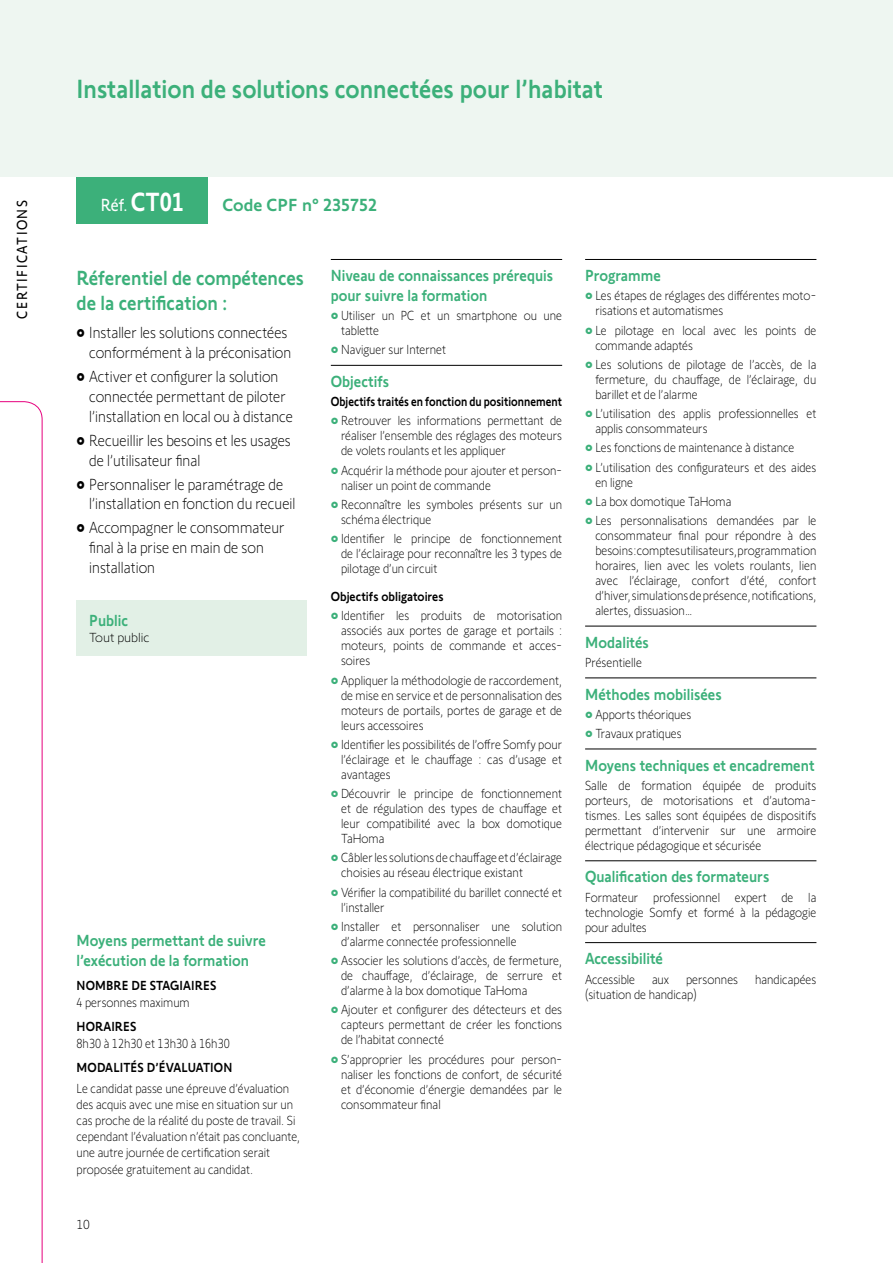
<style>
.page{position:relative;width:893px;height:1263px;background:#fff}
.page>*{position:absolute;margin:0;border:0;box-sizing:border-box;transform-origin:0 0}
.t1{font:500 27px "Somfy Sans";color:#3cb07a;scale:.9 1}
.t2{font:500 21px/25.2px "Somfy Sans";color:#3cb07a;scale:.9 1}
.t3{font:500 18px "Somfy Sans";color:#3cb07a}
.t4{font:18px "Somfy Sans";color:#fff;scale:.9 1}
.t5{font:300 16.5px/19.8px "Somfy Sans";color:#000;scale:.9 1}
.t6{font:500 16.5px/19.8px "Somfy Sans";color:#3cb07a;scale:.9 1}
.t7{font:15px "Somfy Sans";letter-spacing:.11em;color:#000;scale:.9 1}
.t8{font:300 13.5px/15px "Somfy Sans";color:#000;text-align:justify;scale:.9 1}
.t9{font:500 13.5px "Somfy Sans";color:#000;scale:.9 1}
.t10{font:300 13.5px/15px "Somfy Sans";color:#000;scale:.87 1}
.t11{font:500 13.5px "Somfy Sans";color:#000;scale:.84 1}
.t12{font:300 13.5px "Somfy Sans";color:#000}
.s1{font-weight:500;font-size:27px}
.s2{color:#3cb07a}
</style>
<div class="page">
<div style="left:77px;top:131px;width:131px;height:93px;background:#3cb07a"></div>
<div style="left:0;top:0;width:893px;height:176px;background:#eef6f1"></div>
<div style="left:77px;top:600px;width:230px;height:55px;background:#e2f0e6"></div>
<hr style="left:331px;top:259px;width:231px;height:1px;background:#000">
<hr style="left:331px;top:365px;width:231px;height:1px;background:#000">
<hr style="left:585px;top:259px;width:231px;height:1px;background:#000">
<hr style="left:585px;top:626px;width:231px;height:1px;background:#000">
<hr style="left:585px;top:677px;width:231px;height:1px;background:#000">
<hr style="left:585px;top:749px;width:231px;height:1px;background:#000">
<hr style="left:585px;top:860px;width:231px;height:1px;background:#000">
<hr style="left:585px;top:942px;width:231px;height:1px;background:#000">
<svg style="left:0;top:401px;width:43px;height:862px"></svg>
<h1 class="t1" style="left:77px;top:67px;width:587px">Installation de solutions connectées pour l’habitat</h1>
<h3 class="t4" style="left:101px;top:191px;width:94px">Réf. <span class="s1">CT01</span></h3>
<p class="t7" style="left:11px;top:319px;width:133px;rotate:-90deg">CERTIFICATIONS</p>
<h3 class="t3" style="left:222px;top:191px;width:156px">Code CPF n° 235752</h3>
<p class="t6" style="left:331px;top:264px;width:249px">Niveau de connaissances prérequis pour suivre la formation</p>
<p class="t8" style="left:341px;top:307px;width:247px;text-indent:-10px"><span class="s2">•</span> Utiliser un PC et un smartphone ou une tablette</p>
<p class="t8" style="left:331px;top:341px;width:130px"><span class="s2">•</span> Naviguer sur Internet</p>
<p class="t6" style="left:331px;top:370px;width:66px">Objectifs</p>
<p class="t11" style="left:331px;top:391px;width:277px">Objectifs traités en fonction du positionnement</p>
<p class="t8" style="left:341px;top:412px;width:247px;text-indent:-10px"><span class="s2">•</span> Retrouver les informations permettant de réaliser l’ensemble des réglages des moteurs de volets roulants et les appliquer</p>
<p class="t8" style="left:341px;top:461px;width:247px;text-indent:-10px"><span class="s2">•</span> Acquérir la méthode pour ajouter et person&shy;naliser un point de commande</p>
<p class="t8" style="left:341px;top:496px;width:247px;text-indent:-10px"><span class="s2">•</span> Reconnaître les symboles présents sur un schéma électrique</p>
<p class="t8" style="left:341px;top:530px;width:247px;text-indent:-10px"><span class="s2">•</span> Identifier le principe de fonctionnement de l’éclairage pour reconnaître les 3 types de pilotage d’un circuit</p>
<p class="t9" style="left:331px;top:586px;width:127px">Objectifs obligatoires</p>
<p class="t8" style="left:341px;top:607px;width:247px;text-indent:-10px"><span class="s2">•</span> Identifier les produits de motorisation associés aux portes de garage et portails : moteurs, points de commande et acces&shy;soires</p>
<p class="t8" style="left:341px;top:671px;width:247px;text-indent:-10px"><span class="s2">•</span> Appliquer la méthodologie de raccordement, de mise en service et de personnalisation des moteurs de portails, portes de garage et de leurs accessoires</p>
<p class="t8" style="left:341px;top:735px;width:247px;text-indent:-10px"><span class="s2">•</span> Identifier les possibilités de l’offre Somfy pour l’éclairage et le chauffage : cas d’usage et avantages</p>
<p class="t8" style="left:341px;top:785px;width:247px;text-indent:-10px"><span class="s2">•</span> Découvrir le principe de fonctionnement et de régulation des types de chauffage et leur compatibilité avec la box domotique TaHoma</p>
<p class="t8" style="left:341px;top:849px;width:247px;text-indent:-10px"><span class="s2">•</span> Câbler les solutions de chauffage et d’éclairage choisies au réseau électrique existant</p>
<p class="t10" style="left:341px;top:883px;width:256px;text-indent:-10px"><span class="s2">•</span> Vérifier la compatibilité du barillet connecté et l’installer</p>
<p class="t8" style="left:341px;top:917px;width:247px;text-indent:-10px"><span class="s2">•</span> Installer et personnaliser une solution d’alarme connectée professionnelle</p>
<p class="t8" style="left:341px;top:952px;width:247px;text-indent:-10px"><span class="s2">•</span> Associer les solutions d’accès, de fermeture, de chauffage, d’éclairage, de serrure et d’alarme à la box domotique TaHoma</p>
<p class="t8" style="left:341px;top:1001px;width:247px;text-indent:-10px"><span class="s2">•</span> Ajouter et configurer des détecteurs et des capteurs permettant de créer les fonctions de l’habitat connecté</p>
<p class="t8" style="left:341px;top:1050px;width:247px;text-indent:-10px"><span class="s2">•</span> S’approprier les procédures pour person&shy;naliser les fonctions de confort, de sécurité et d’économie d’énergie demandées par le consommateur final</p>
<h2 class="t2" style="left:77px;top:263px;width:254px">Réferentiel de compétences de la certification :</h2>
<p class="t5" style="left:77px;top:321px;width:240px;text-align:right">• Installer les solutions connectées conformément à la préconisation</p>
<p class="t5" style="left:89px;top:365px;width:228px;text-indent:-13px">• Activer et configurer la solution connectée permettant de piloter l’installation en local ou à distance</p>
<p class="t5" style="left:89px;top:429px;width:226px;text-indent:-13px">• Recueillir les besoins et les usages de l’utilisateur final</p>
<p class="t5" style="left:89px;top:473px;width:231px;text-indent:-13px">• Personnaliser le paramétrage de l’installation en fonction du recueil</p>
<p class="t5" style="left:89px;top:516px;width:218px;text-indent:-13px">• Accompagner le consommateur final à la prise en main de son installation</p>
<p class="t6" style="left:89px;top:609px;width:45px">Public</p>
<p class="t12" style="left:89px;top:628px;width:62px">Tout public</p>
<p class="t6" style="left:77px;top:928px;width:212px">Moyens permettant de suivre l’exécution de la formation</p>
<p class="t9" style="left:77px;top:975px;width:157px">NOMBRE DE STAGIAIRES</p>
<p class="t8" style="left:77px;top:993px;width:127px">4 personnes maximum</p>
<p class="t9" style="left:77px;top:1016px;width:68px">HORAIRES</p>
<p class="t8" style="left:77px;top:1034px;width:172px">8h30 à 12h30 et 13h30 à 16h30</p>
<p class="t9" style="left:77px;top:1057px;width:175px">MODALITÉS D’ÉVALUATION</p>
<p class="t8" style="left:77px;top:1079px;width:250px;line-height:16.2px;text-align:left">Le candidat passe une épreuve d’évaluation des acquis avec une mise en situation sur un cas proche de la réalité du poste de travail. Si cependant l’évaluation n’était pas concluante, une autre journée de certification serait proposée gratuitement au candidat.</p>
<p class="t12" style="left:77px;top:1214px;width:15px">10</p>
<p class="t6" style="left:585px;top:264px;width:86px">Programme</p>
<p class="t8" style="left:595px;top:287px;width:247px;text-indent:-10px"><span class="s2">•</span> Les étapes de réglages des différentes moto&shy;risations et automatismes</p>
<p class="t8" style="left:595px;top:321px;width:247px;text-indent:-10px"><span class="s2">•</span> Le pilotage en local avec les points de commande adaptés</p>
<p class="t8" style="left:595px;top:356px;width:247px;text-indent:-10px"><span class="s2">•</span> Les solutions de pilotage de l’accès, de la fermeture, du chauffage, de l’éclairage, du barillet et de l’alarme</p>
<p class="t8" style="left:595px;top:405px;width:247px;text-indent:-10px"><span class="s2">•</span> L’utilisation des applis professionnelles et applis consommateurs</p>
<p class="t8" style="left:585px;top:439px;width:234px"><span class="s2">•</span> Les fonctions de maintenance à distance</p>
<p class="t8" style="left:595px;top:458px;width:247px;text-indent:-10px"><span class="s2">•</span> L’utilisation des configurateurs et des aides en ligne</p>
<p class="t8" style="left:585px;top:493px;width:164px"><span class="s2">•</span> La box domotique TaHoma</p>
<p class="t8" style="left:595px;top:512px;width:247px;text-indent:-10px"><span class="s2">•</span> Les personnalisations demandées par le consommateur final pour répondre à des besoins : comptes utilisateurs, programmation horaires, lien avec les volets roulants, lien avec l’éclairage, confort d’été, confort d’hiver, simulations de présence, notifications, alertes, dissuasion…</p>
<p class="t6" style="left:585px;top:630px;width:73px">Modalités</p>
<p class="t8" style="left:585px;top:654px;width:65px">Présentielle</p>
<p class="t6" style="left:585px;top:682px;width:153px">Méthodes mobilisées</p>
<p class="t8" style="left:585px;top:705px;width:120px"><span class="s2">•</span> Apports théoriques</p>
<p class="t8" style="left:585px;top:725px;width:109px"><span class="s2">•</span> Travaux pratiques</p>
<p class="t6" style="left:585px;top:753px;width:257px">Moyens techniques et encadrement</p>
<p class="t8" style="left:585px;top:776px;width:259px">Salle de formation équipée de produits porteurs, de motorisations et d’automa&shy;tismes. Les salles sont équipées de dispositifs permettant d’intervenir sur une armoire électrique pédagogique et sécurisée</p>
<p class="t6" style="left:585px;top:865px;width:206px">Qualification des formateurs</p>
<p class="t8" style="left:585px;top:888px;width:259px">Formateur professionnel expert de la technologie Somfy et formé à la pédagogie pour adultes</p>
<p class="t6" style="left:585px;top:947px;width:88px">Accessibilité</p>
<p class="t8" style="left:585px;top:970px;width:57px">Accessible</p>
<p class="t8" style="left:652px;top:970px;width:21px">aux</p>
<p class="t8" style="left:686px;top:970px;width:59px">personnes</p>
<p class="t8" style="left:755px;top:970px;width:70px">handicapées</p>
<p class="t8" style="left:585px;top:985px;width:125px">(situation de handicap)</p>
</div>
